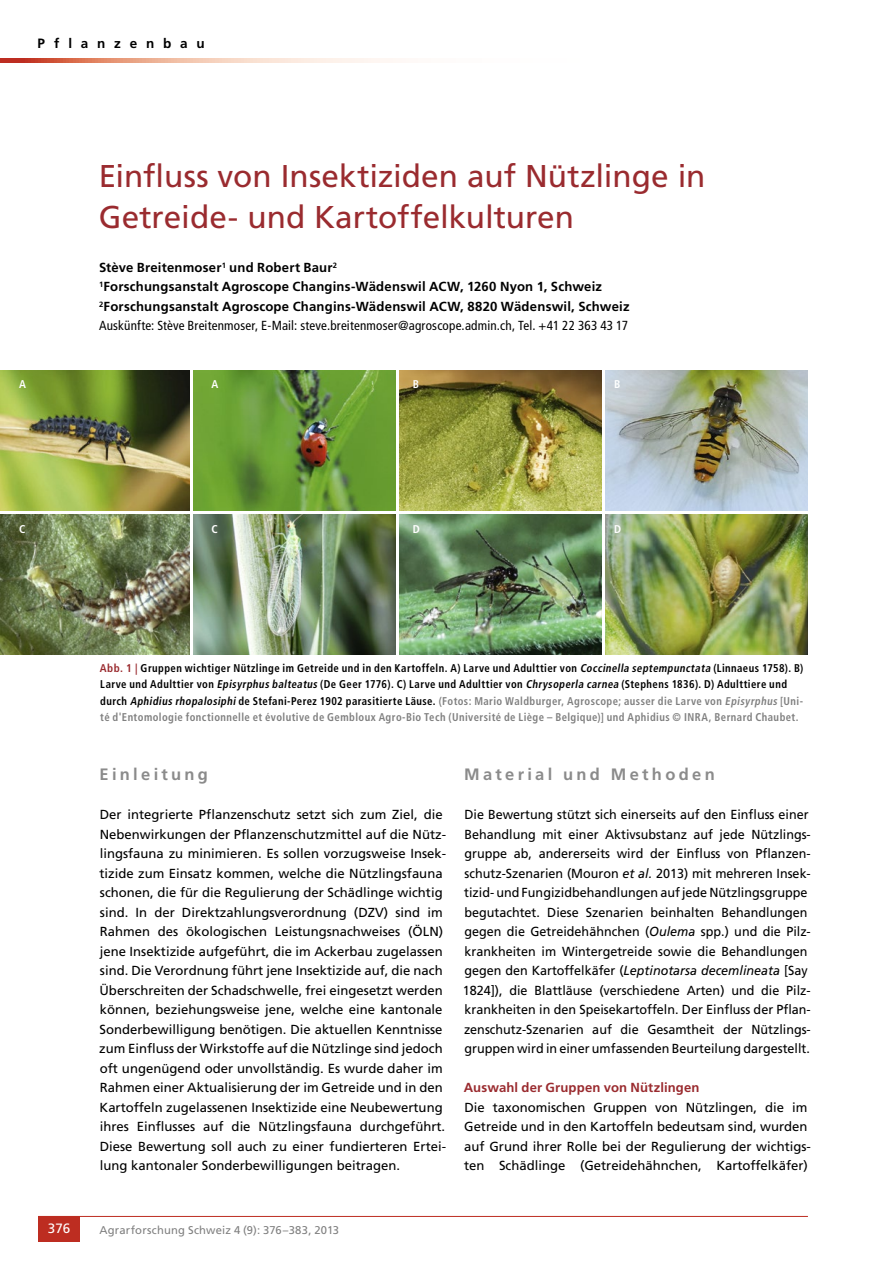
<style>
.page{position:relative;width:893px;height:1263px;background:#fff}
.page>*{position:absolute;margin:0;border:0;box-sizing:border-box;transform-origin:0 0}
.t1{font:31.5px/40.5px "Frutiger LT Std";color:#9a2b2f}
.t2{font:700 16.5px "Frutiger LT Std";letter-spacing:.2em;color:#8b8b8b}
.t3{font:700 13.5px "Frutiger LT Std";letter-spacing:.65em;color:#000}
.t4{font:13.5px "Frutiger LT Std";color:#fff}
.t5{font:13.2px/19.5px "Frutiger LT Std";color:#000}
.t6{font:13.2px/19.5px "Frutiger LT Std";color:#000;scale:.96 1}
.t7{font:700 13.2px/19.5px "Frutiger LT Std";letter-spacing:.015em;color:#000}
.t8{font:700 13.2px "Frutiger LT Std";letter-spacing:.01em;color:#9a2b2f}
.t9{font:700 condensed 11.25px/16.5px "Frutiger LT Std";letter-spacing:.04em;color:#000;scale:.95 1}
.t10{font:11.25px "Frutiger LT Std";letter-spacing:.015em;color:#808080}
.t11{font:700 condensed 11.25px "Frutiger LT Std";color:#fff}
.s1{font-weight:400;font-stretch:condensed}
.s2{color:#9a2b2f}
.s3{font-style:italic}
.s4{color:#808080}
.s5{font-style:italic;color:#808080}
</style>
<div class="page">
<hr style="left:38px;top:1216px;width:770px;height:1px;background:#bd2d21">
<div style="left:38px;top:1216px;width:42px;height:26px;background:#bd2d21"></div>
<svg style="left:0;top:58px;width:396px;height:5px;background:#ebb2a0"></svg>
<img style="left:0;top:371px;width:190px;height:140px">
<img style="left:0;top:514px;width:190px;height:141px">
<img style="left:193px;top:371px;width:203px;height:140px">
<img style="left:193px;top:514px;width:203px;height:141px">
<img style="left:399px;top:371px;width:203px;height:140px">
<img style="left:399px;top:514px;width:203px;height:141px">
<img style="left:605px;top:371px;width:203px;height:140px">
<img style="left:605px;top:514px;width:203px;height:141px">
<p class="t3" style="left:38px;top:36px;width:169px">Pflanzenbau</p>
<p class="t11" style="left:19px;top:377px;width:8px">A</p>
<h1 class="t1" style="left:99px;top:156px;width:608px">Einfluss von Insektiziden auf Nützlinge in<br>Getreide- und Kartoffelkulturen</h1>
<p class="t7" style="left:99px;top:258px;width:532px">Stève Breitenmoser<sup>1</sup> und Robert Baur<sup>2<br>1</sup>Forschungsanstalt Agroscope Changins-Wädenswil ACW, 1260 Nyon 1, Schweiz <sup>2</sup>Forschungsanstalt Agroscope Changins-Wädenswil ACW, 8820 Wädenswil, Schweiz <span class="s1">Auskünfte: Stève Breitenmoser, E-Mail: steve.breitenmoser@agroscope.admin.ch, Tel. +41 22 363 43 17</span></p>
<p class="t11" style="left:212px;top:377px;width:8px">A</p>
<p class="t11" style="left:413px;top:377px;width:8px">B</p>
<p class="t11" style="left:614px;top:377px;width:8px">B</p>
<p class="t11" style="left:19px;top:522px;width:8px">C</p>
<p class="t11" style="left:212px;top:522px;width:8px">C</p>
<p class="t11" style="left:413px;top:522px;width:9px">D</p>
<p class="t11" style="left:614px;top:522px;width:9px">D</p>
<p class="t9" style="left:100px;top:659px;width:742px"><span class="s2">Abb. 1 |</span> Gruppen wichtiger Nützlinge im Getreide und in den Kartoffeln. A) Larve und Adulttier von <span class="s3">Coccinella septempunctata</span> (Linnaeus 1758). B)<br>Larve und Adulttier von <span class="s3">Episyrphus balteatus</span> (De Geer 1776). C) Larve und Adulttier von <span class="s3">Chrysoperla carnea</span> (Stephens 1836). D) Adulttiere und durch <span class="s3">Aphidius rhopalosiphi</span> de Stefani-Perez 1902 parasitierte Läuse. <span class="s4">(Fotos: Mario Waldburger, Agroscope; ausser die Larve von</span> <span class="s5">Episyrphus</span> <span class="s4">[Uni&shy;té d'Entomologie fonctionnelle et évolutive de Gembloux Agro-Bio Tech (Université de Liège – Belgique)] und Aphidius © INRA, Bernard Chaubet.</span></p>
<p class="t2" style="left:100px;top:765px;width:110px">Einleitung</p>
<p class="t5" style="left:99px;top:805px;width:348px">Der integrierte Pflanzenschutz setzt sich zum Ziel, die Nebenwirkungen der Pflanzenschutzmittel auf die Nütz&shy;lingsfauna zu minimieren. Es sollen vorzugsweise Insek&shy;tizide zum Einsatz kommen, welche die Nützlingsfauna schonen, die für die Regulierung der Schädlinge wichtig sind. In der Direktzahlungsverordnung (DZV) sind im Rahmen des ökologischen Leistungsnachweises (ÖLN) jene Insektizide aufgeführt, die im Ackerbau zugelassen sind. Die Verordnung führt jene Insektizide auf, die nach Überschreiten der Schadschwelle, frei eingesetzt werden können, beziehungsweise jene, welche eine kantonale Sonderbewilligung benötigen. Die aktuellen Kenntnisse zum Einfluss der Wirkstoffe auf die Nützlinge sind jedoch oft ungenügend oder unvollständig. Es wurde daher im Rahmen einer Aktualisierung der im Getreide und in den Kartoffeln zugelassenen Insektizide eine Neubewertung ihres Einflusses auf die Nützlingsfauna durchgeführt.<br>Diese Bewertung soll auch zu einer fundierteren Ertei&shy;lung kantonaler Sonderbewilligungen beitragen.</p>
<p class="t2" style="left:464px;top:765px;width:252px">Material und Methoden</p>
<p class="t6" style="left:463px;top:805px;width:364px">Die Bewertung stützt sich einerseits auf den Einfluss einer Behandlung mit einer Aktivsubstanz auf jede Nützlings&shy;gruppe ab, andererseits wird der Einfluss von Pflanzen&shy;schutz-Szenarien (Mouron <span class="s3">et al.</span> 2013) mit mehreren Insek&shy;tizid- und Fungizidbehandlungen auf jede Nützlingsgruppe begutachtet. Diese Szenarien beinhalten Behandlungen gegen die Getreidehähnchen (<span class="s3">Oulema</span> spp.) und die Pilz&shy;krankheiten im Wintergetreide sowie die Behandlungen gegen den Kartoffelkäfer (<span class="s3">Leptinotarsa decemlineata</span> [Say 1824]), die Blattläuse (verschiedene Arten) und die Pilz&shy;krankheiten in den Speisekartoffeln. Der Einfluss der Pflan&shy;zenschutz-Szenarien auf die Gesamtheit der Nützlings&shy;gruppen wird in einer umfassenden Beurteilung dargestellt.</p>
<p class="t8" style="left:464px;top:1080px;width:237px">Auswahl der Gruppen von Nützlingen</p>
<p class="t5" style="left:464px;top:1097px;width:348px">Die taxonomischen Gruppen von Nützlingen, die im Getreide und in den Kartoffeln bedeutsam sind, wurden auf Grund ihrer Rolle bei der Regulierung der wichtigs&shy;ten Schädlinge (Getreidehähnchen, Kartoffelkäfer)</p>
<p class="t4" style="left:48px;top:1221px;width:24px">376</p>
<p class="t10" style="left:99px;top:1223px;width:241px">Agrarforschung Schweiz 4 (9): 376–383, 2013</p>
</div>
